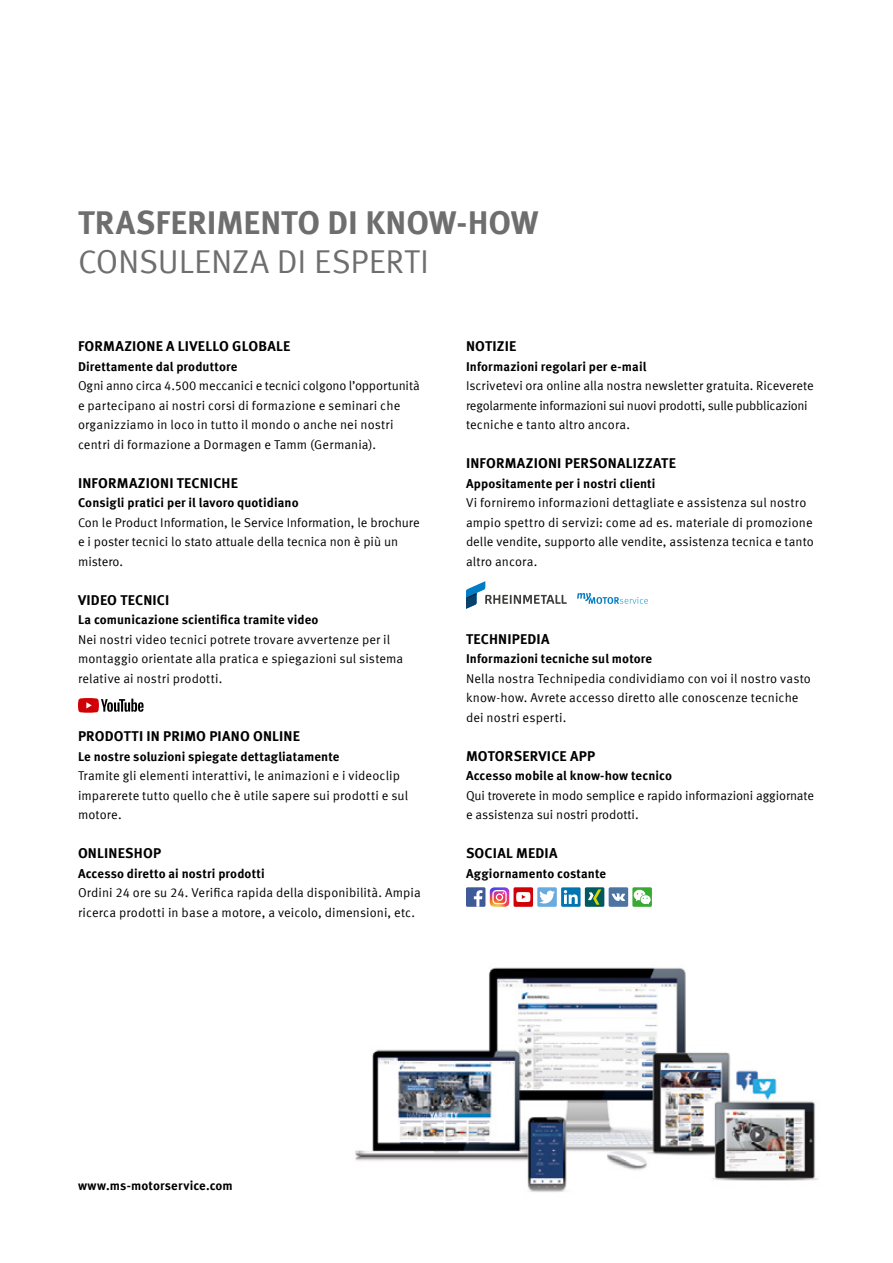
<style>
.page{position:relative;width:893px;height:1263px;background:#fff}
.page>*{position:absolute;margin:0;border:0;box-sizing:border-box;transform-origin:0 0}
.t1{font:700 33px "Meta Offc Pro";color:#6e6e6e}
.t2{font:33px "Meta Offc Pro Norm";letter-spacing:-.005em;color:#6e6e6e}
.t3{font:700 14.25px "Meta Offc Pro";letter-spacing:.01em;color:#000}
.t4{font:12.75px/19.5px "Meta Offc Pro Norm";letter-spacing:.005em;color:#000}
.t5{font:700 12.75px "Meta Offc Pro";letter-spacing:.01em;color:#000}
</style>
<div class="page">
<svg style="left:78px;top:698px;width:66px;height:15px"></svg>
<div style="left:466px;top:887px;width:19px;height:20px;background:#3f5a99"></div>
<svg style="left:474px;top:890px;width:8px;height:17px"></svg>
<div style="left:537px;top:887px;width:20px;height:20px;background:#68acdf"></div>
<svg style="left:539px;top:890px;width:16px;height:13px"></svg>
<div style="left:585px;top:887px;width:19px;height:20px;background:#00595e"></div>
<svg style="left:588px;top:889px;width:13px;height:16px"></svg>
<div style="left:514px;top:887px;width:19px;height:20px;background:#d10007"></div>
<svg style="left:516px;top:892px;width:14px;height:10px"></svg>
<div style="left:609px;top:887px;width:19px;height:20px;background:#4d75a3"></div>
<svg style="left:612px;top:893px;width:13px;height:8px"></svg>
<div style="left:632px;top:887px;width:20px;height:20px;background:#37aa32"></div>
<svg style="left:633px;top:889px;width:18px;height:15px"></svg>
<div style="left:561px;top:887px;width:20px;height:20px;background:#0075b2"></div>
<svg style="left:564px;top:890px;width:14px;height:14px"></svg>
<svg style="left:490px;top:887px;width:19px;height:20px"></svg>
<svg style="left:466px;top:581px;width:101px;height:28px"></svg>
<svg style="left:577px;top:593px;width:71px;height:11px"></svg>
<img style="left:355px;top:967px;width:463px;height:225px">
<h1 class="t1" style="left:78px;top:197px;width:462px">TRASFERIMENTO DI KNOW-HOW</h1>
<h1 class="t2" style="left:78px;top:237px;width:353px">CONSULENZA DI ESPERTI</h1>
<p class="t3" style="left:78px;top:335px;width:214px">FORMAZIONE A LIVELLO GLOBALE</p>
<p class="t5" style="left:78px;top:356px;width:161px">Direttamente dal produttore</p>
<p class="t4" style="left:78px;top:375px;width:343px">Ogni anno circa 4.500 meccanici e tecnici colgono l’opportunità e partecipano ai nostri corsi di formazione e seminari che organizziamo in loco in tutto il mondo o anche nei nostri centri di formazione a Dormagen e Tamm (Germania).</p>
<p class="t3" style="left:78px;top:471px;width:161px">INFORMAZIONI TECNICHE</p>
<p class="t5" style="left:78px;top:493px;width:222px">Consigli pratici per il lavoro quotidiano</p>
<p class="t4" style="left:78px;top:512px;width:343px">Con le Product Information, le Service Information, le brochure e i poster tecnici lo stato attuale della tecnica non è più un mistero.</p>
<p class="t3" style="left:78px;top:588px;width:93px">VIDEO TECNICI</p>
<p class="t5" style="left:78px;top:610px;width:242px">La comunicazione scientifica tramite video</p>
<p class="t4" style="left:78px;top:629px;width:327px">Nei nostri video tecnici potrete trovare avvertenze per il montaggio orientate alla pratica e spiegazioni sul sistema relative ai nostri prodotti.</p>
<p class="t3" style="left:78px;top:725px;width:223px">PRODOTTI IN PRIMO PIANO ONLINE</p>
<p class="t5" style="left:78px;top:746px;width:263px">Le nostre soluzioni spiegate dettagliatamente</p>
<p class="t4" style="left:78px;top:765px;width:332px">Tramite gli elementi interattivi, le animazioni e i videoclip imparerete tutto quello che è utile sapere sui prodotti e sul motore.</p>
<p class="t3" style="left:78px;top:842px;width:85px">ONLINESHOP</p>
<p class="t5" style="left:78px;top:863px;width:188px">Accesso diretto ai nostri prodotti</p>
<p class="t4" style="left:78px;top:882px;width:344px">Ordini 24 ore su 24. Verifica rapida della disponibilità. Ampia ricerca prodotti in base a motore, a veicolo, dimensioni, etc.</p>
<p class="t3" style="left:466px;top:335px;width:52px">NOTIZIE</p>
<p class="t5" style="left:466px;top:356px;width:182px">Informazioni regolari per e-mail</p>
<p class="t4" style="left:466px;top:375px;width:349px">Iscrivetevi ora online alla nostra newsletter gratuita. Riceverete regolarmente informazioni sui nuovi prodotti, sulle pubblicazioni tecniche e tanto altro ancora.</p>
<p class="t3" style="left:466px;top:452px;width:211px">INFORMAZIONI PERSONALIZZATE</p>
<p class="t5" style="left:466px;top:473px;width:191px">Appositamente per i nostri clienti</p>
<p class="t4" style="left:466px;top:492px;width:349px">Vi forniremo informazioni dettagliate e assistenza sul nostro ampio spettro di servizi: come ad es. materiale di promozione delle vendite, supporto alle vendite, assistenza tecnica e tanto altro ancora.</p>
<p class="t3" style="left:466px;top:627px;width:85px">TECHNIPEDIA</p>
<p class="t5" style="left:466px;top:649px;width:188px">Informazioni tecniche sul motore</p>
<p class="t4" style="left:466px;top:668px;width:346px">Nella nostra Technipedia condividiamo con voi il nostro vasto know-how. Avrete accesso diretto alle conoscenze tecniche dei nostri esperti.</p>
<p class="t3" style="left:466px;top:744px;width:131px">MOTORSERVICE APP</p>
<p class="t5" style="left:466px;top:766px;width:208px">Accesso mobile al know-how tecnico</p>
<p class="t4" style="left:466px;top:785px;width:350px">Qui troverete in modo semplice e rapido informazioni aggiornate e assistenza sui nostri prodotti.</p>
<p class="t3" style="left:466px;top:842px;width:93px">SOCIAL MEDIA</p>
<p class="t5" style="left:466px;top:863px;width:142px">Aggiornamento costante</p>
<p class="t5" style="left:78px;top:1175px;width:156px">www.ms-motorservice.com</p>
</div>
